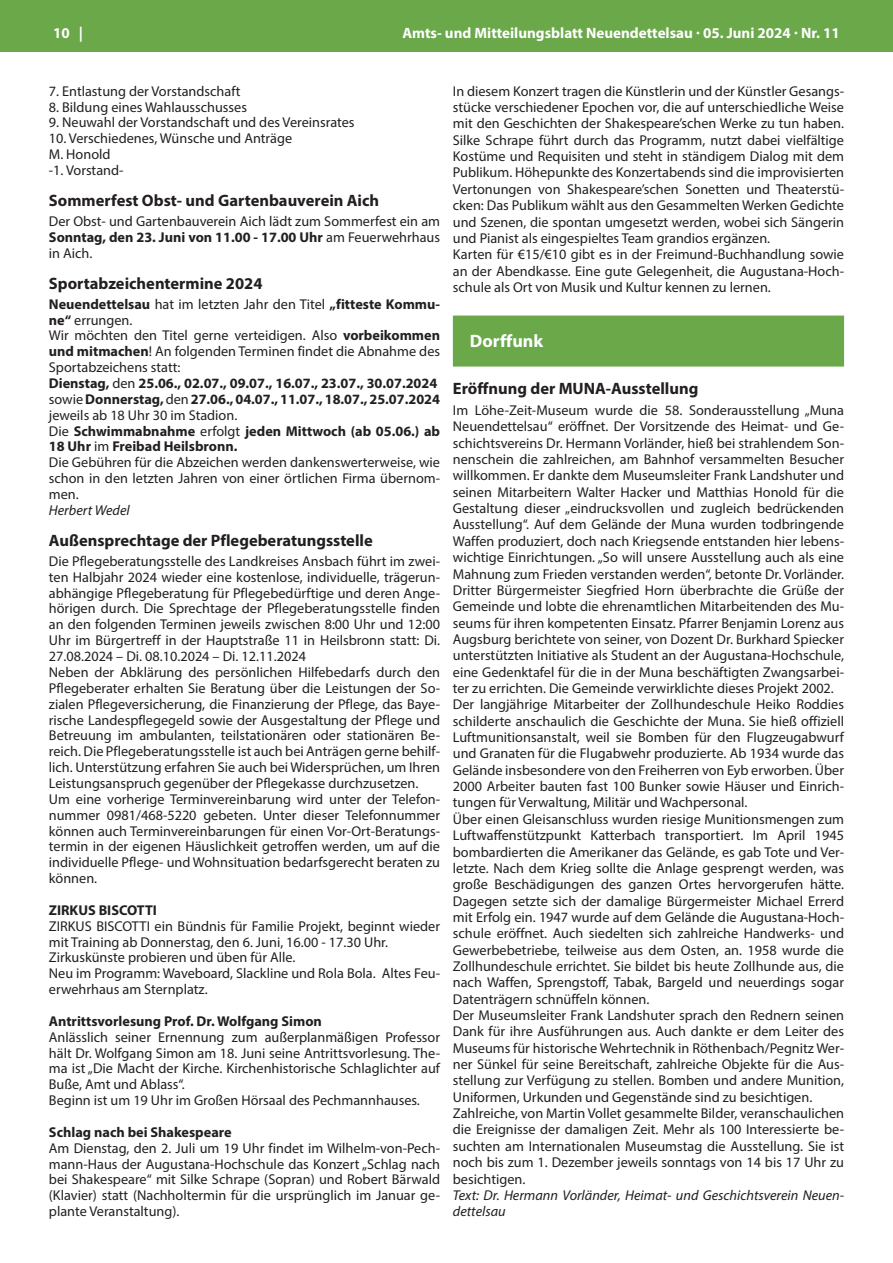
<style>
.page{position:relative;width:893px;height:1263px;background:#fff}
.page>*{position:absolute;margin:0;border:0;box-sizing:border-box;transform-origin:0 0}
.t1{font:700 18px "Myriad Pro";color:#fff}
.t2{font:700 16.5px "Myriad Pro";color:#231f20}
.t3{font:700 15px "Myriad Pro";color:#fff}
.t4{font:14.25px/16.4px "Myriad Pro";color:#231f20}
.t5{font:italic 14.25px/16.4px "Myriad Pro";color:#231f20}
.t6{font:700 14.25px "Myriad Pro";color:#231f20}
.s1{font-weight:700}
</style>
<div class="page">
<div style="left:0;top:0;width:893px;height:51px;background:#6aa84a"></div>
<div style="left:453px;top:316px;width:391px;height:51px;background:#6aa84a"></div>
<p class="t3" style="left:53px;top:25px;width:31px">10 |</p>
<p class="t3" style="left:402px;top:25px;width:439px">Amts- und Mitteilungsblatt Neuendettelsau · 05. Juni 2024 · Nr. 11</p>
<p class="t4" style="left:49px;top:83px;width:193px">7. Entlastung der Vorstandschaft</p>
<p class="t4" style="left:49px;top:98px;width:200px">8. Bildung eines Wahlausschusses</p>
<p class="t4" style="left:49px;top:114px;width:307px">9. Neuwahl der Vorstandschaft und des Vereinsrates</p>
<p class="t4" style="left:49px;top:130px;width:245px;line-height:15.9px">10. Verschiedenes, Wünsche und Anträge<br>M. Honold<br>-1. Vorstand-</p>
<p class="t2" style="left:49px;top:192px;width:332px">Sommerfest Obst- und Gartenbauverein Aich</p>
<p class="t4" style="left:49px;top:213px;width:393px;line-height:15.9px;text-align:justify">Der Obst- und Gartenbauverein Aich lädt zum Sommerfest ein am <span class="s1">Sonntag, den 23. Juni von 11.00 - 17.00 Uhr</span> am Feuerwehrhaus in Aich.</p>
<p class="t2" style="left:49px;top:275px;width:215px">Sportabzeichentermine 2024</p>
<p class="t4" style="left:49px;top:296px;width:393px;line-height:15.9px"><span class="s1">Neuendettelsau</span> hat im letzten Jahr den Titel <span class="s1">„fitteste Kommu&shy;ne“</span> errungen.<br>Wir möchten den Titel gerne verteidigen. Also <span class="s1">vorbeikommen und mitmachen</span>! An folgenden Terminen findet die Abnahme des Sportabzeichens statt:<br><span class="s1">Dienstag,</span> den <span class="s1">25.06., 02.07., 09.07., 16.07., 23.07., 30.07.2024 </span>sowie <span class="s1">Donnerstag,</span> den <span class="s1">27.06., 04.07., 11.07., 18.07., 25.07.2024 </span>jeweils ab 18 Uhr 30 im Stadion.<br>Die <span class="s1">Schwimmabnahme</span> erfolgt <span class="s1">jeden Mittwoch (ab 05.06.) ab 18 Uhr</span> im <span class="s1">Freibad Heilsbronn.<br></span>Die Gebühren für die Abzeichen werden dankenswerterweise, wie schon in den letzten Jahren von einer örtlichen Firma übernom&shy;men.</p>
<p class="t5" style="left:49px;top:503px;width:82px">Herbert Wedel</p>
<p class="t2" style="left:49px;top:532px;width:325px">Außensprechtage der Pflegeberatungsstelle</p>
<p class="t4" style="left:49px;top:553px;width:393px;line-height:15.9px">Die Pflegeberatungsstelle des Landkreises Ansbach führt im zwei&shy;ten Halbjahr 2024 wieder eine kostenlose, individuelle, trägerun&shy;abhängige Pflegeberatung für Pflegebedürftige und deren Ange&shy;hörigen durch. Die Sprechtage der Pflegeberatungsstelle finden an den folgenden Terminen jeweils zwischen 8:00 Uhr und 12:00<br>Uhr im Bürgertreff in der Hauptstraße 11 in Heilsbronn statt: Di.<br>27.08.2024 – Di. 08.10.2024 – Di. 12.11.2024<br>Neben der Abklärung des persönlichen Hilfebedarfs durch den Pflegeberater erhalten Sie Beratung über die Leistungen der So&shy;zialen Pflegeversicherung, die Finanzierung der Pflege, das Baye&shy;rische Landespflegegeld sowie der Ausgestaltung der Pflege und Betreuung im ambulanten, teilstationären oder stationären Be&shy;reich. Die Pflegeberatungsstelle ist auch bei Anträgen gerne behilf&shy;lich. Unterstützung erfahren Sie auch bei Widersprüchen, um Ihren Leistungsanspruch gegenüber der Pflegekasse durchzusetzen.<br>Um eine vorherige Terminvereinbarung wird unter der Telefon&shy;nummer 0981/468-5220 gebeten. Unter dieser Telefonnummer können auch Terminvereinbarungen für einen Vor-Ort-Beratungs&shy;termin in der eigenen Häuslichkeit getroffen werden, um auf die individuelle Pflege- und Wohnsituation bedarfsgerecht beraten zu können.</p>
<p class="t6" style="left:49px;top:903px;width:110px">ZIRKUS BISCOTTI</p>
<p class="t4" style="left:49px;top:918px;width:393px;line-height:15.9px">ZIRKUS BISCOTTI ein Bündnis für Familie Projekt, beginnt wieder mit Training ab Donnerstag, den 6. Juni, 16.00 - 17.30 Uhr.<br>Zirkuskünste probieren und üben für Alle.<br>Neu im Programm: Waveboard, Slackline und Rola Bola. Altes Feu&shy;erwehrhaus am Sternplatz.</p>
<p class="t6" style="left:49px;top:1014px;width:275px">Antrittsvorlesung Prof. Dr. Wolfgang Simon</p>
<p class="t4" style="left:49px;top:1029px;width:393px;line-height:15.9px">Anlässlich seiner Ernennung zum außerplanmäßigen Professor hält Dr. Wolfgang Simon am 18. Juni seine Antrittsvorlesung. The&shy;ma ist „Die Macht der Kirche. Kirchenhistorische Schlaglichter auf Buße, Amt und Ablass“.<br>Beginn ist um 19 Uhr im Großen Hörsaal des Pechmannhauses.</p>
<p class="t6" style="left:49px;top:1125px;width:184px">Schlag nach bei Shakespeare</p>
<p class="t4" style="left:49px;top:1140px;width:393px;line-height:15.9px;text-align:justify">Am Dienstag, den 2. Juli um 19 Uhr findet im Wilhelm-von-Pech&shy;mann-Haus der Augustana-Hochschule das Konzert „Schlag nach bei Shakespeare“ mit Silke Schrape (Sopran) und Robert Bärwald (Klavier) statt (Nachholtermin für die ursprünglich im Januar ge&shy;plante Veranstaltung).</p>
<p class="t4" style="left:453px;top:83px;width:393px">In diesem Konzert tragen die Künstlerin und der Künstler Gesangs&shy;stücke verschiedener Epochen vor, die auf unterschiedliche Weise mit den Geschichten der Shakespeare’schen Werke zu tun haben.<br>Silke Schrape führt durch das Programm, nutzt dabei vielfältige Kostüme und Requisiten und steht in ständigem Dialog mit dem Publikum. Höhepunkte des Konzertabends sind die improvisierten Vertonungen von Shakespeare’schen Sonetten und Theaterstü&shy;cken: Das Publikum wählt aus den Gesammelten Werken Gedichte und Szenen, die spontan umgesetzt werden, wobei sich Sängerin und Pianist als eingespieltes Team grandios ergänzen.<br>Karten für €15/€10 gibt es in der Freimund-Buchhandlung sowie an der Abendkasse. Eine gute Gelegenheit, die Augustana-Hoch&shy;schule als Ort von Musik und Kultur kennen zu lernen.</p>
<p class="t1" style="left:470px;top:332px;width:75px">Dorffunk</p>
<p class="t2" style="left:453px;top:380px;width:247px">Eröffnung der MUNA-Ausstellung</p>
<p class="t4" style="left:453px;top:402px;width:393px">Im Löhe-Zeit-Museum wurde die 58. Sonderausstellung „Muna Neuendettelsau“ eröffnet. Der Vorsitzende des Heimat- und Ge&shy;schichtsvereins Dr. Hermann Vorländer, hieß bei strahlendem Son&shy;nenschein die zahlreichen, am Bahnhof versammelten Besucher willkommen. Er dankte dem Museumsleiter Frank Landshuter und seinen Mitarbeitern Walter Hacker und Matthias Honold für die Gestaltung dieser „eindrucksvollen und zugleich bedrückenden Ausstellung“. Auf dem Gelände der Muna wurden todbringende Waffen produziert, doch nach Kriegsende entstanden hier lebens&shy;wichtige Einrichtungen. „So will unsere Ausstellung auch als eine Mahnung zum Frieden verstanden werden“, betonte Dr. Vorländer.<br>Dritter Bürgermeister Siegfried Horn überbrachte die Grüße der Gemeinde und lobte die ehrenamtlichen Mitarbeitenden des Mu&shy;seums für ihren kompetenten Einsatz. Pfarrer Benjamin Lorenz aus Augsburg berichtete von seiner, von Dozent Dr. Burkhard Spiecker unterstützten Initiative als Student an der Augustana-Hochschule, eine Gedenktafel für die in der Muna beschäftigten Zwangsarbei&shy;ter zu errichten. Die Gemeinde verwirklichte dieses Projekt 2002.<br>Der langjährige Mitarbeiter der Zollhundeschule Heiko Roddies schilderte anschaulich die Geschichte der Muna. Sie hieß offiziell Luftmunitionsanstalt, weil sie Bomben für den Flugzeugabwurf und Granaten für die Flugabwehr produzierte. Ab 1934 wurde das Gelände insbesondere von den Freiherren von Eyb erworben. Über 2000 Arbeiter bauten fast 100 Bunker sowie Häuser und Einrich&shy;tungen für Verwaltung, Militär und Wachpersonal.<br>Über einen Gleisanschluss wurden riesige Munitionsmengen zum Luftwaffenstützpunkt Katterbach transportiert. Im April 1945 bombardierten die Amerikaner das Gelände, es gab Tote und Ver&shy;letzte. Nach dem Krieg sollte die Anlage gesprengt werden, was große Beschädigungen des ganzen Ortes hervorgerufen hätte.<br>Dagegen setzte sich der damalige Bürgermeister Michael Errerd mit Erfolg ein. 1947 wurde auf dem Gelände die Augustana-Hoch&shy;schule eröffnet. Auch siedelten sich zahlreiche Handwerks- und Gewerbebetriebe, teilweise aus dem Osten, an. 1958 wurde die Zollhundeschule errichtet. Sie bildet bis heute Zollhunde aus, die nach Waffen, Sprengstoff, Tabak, Bargeld und neuerdings sogar Datenträgern schnüffeln können.<br>Der Museumsleiter Frank Landshuter sprach den Rednern seinen Dank für ihre Ausführungen aus. Auch dankte er dem Leiter des Museums für historische Wehrtechnik in Röthenbach/Pegnitz Wer&shy;ner Sünkel für seine Bereitschaft, zahlreiche Objekte für die Aus&shy;stellung zur Verfügung zu stellen. Bomben und andere Munition, Uniformen, Urkunden und Gegenstände sind zu besichtigen.<br>Zahlreiche, von Martin Vollet gesammelte Bilder, veranschaulichen die Ereignisse der damaligen Zeit. Mehr als 100 Interessierte be&shy;suchten am Internationalen Museumstag die Ausstellung. Sie ist noch bis zum 1. Dezember jeweils sonntags von 14 bis 17 Uhr zu besichtigen.</p>
<p class="t5" style="left:453px;top:1188px;width:393px">Text: Dr. Hermann Vorländer, Heimat- und Geschichtsverein Neuen&shy;dettelsau</p>
</div>
